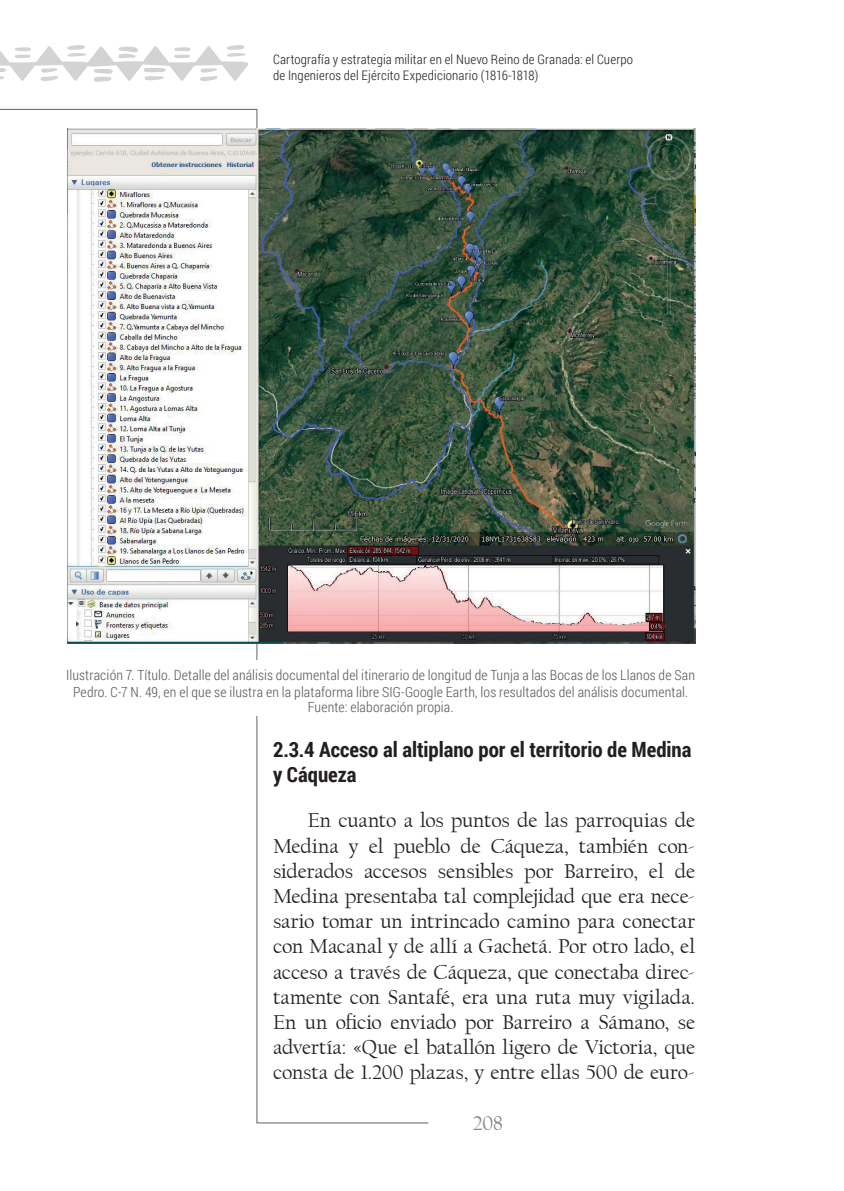
<style>
.page{position:relative;width:844px;height:1191px;background:#fff}
.page>*{position:absolute;margin:0;border:0;box-sizing:border-box;transform-origin:0 0}
.t1{font:21px/25.2px "Californian FB";color:#231f20;text-align:justify}
.t2{font:700 21px/25.2px "Roboto Condensed";color:#231f20}
.t3{font:21px "Californian FB";color:#808285}
.t4{font:300 14px/16.8px "Roboto Condensed";letter-spacing:.01em;color:#57585a;text-align:center}
.t5{font:300 13.12px/15.8px "Roboto Condensed";letter-spacing:.015em;color:#231f20}
</style>
<div class="page">
<svg style="left:0;top:45px;width:248px;height:37px"></svg>
<img style="left:67px;top:128px;width:627px;height:516px">
<p class="t5" style="left:273px;top:51px;width:361px">Cartografía y estrategia militar en el Nuevo Reino de Granada: el Cuerpo de Ingenieros del Ejército Expedicionario (1816-1818)</p>
<p class="t4" style="left:66px;top:666px;width:630px">Ilustración 7. Título. Detalle del análisis documental del itinerario de longitud de Tunja a las Bocas de los Llanos de San<br>Pedro. C-7 N. 49, en el que se ilustra en la plataforma libre SIG-Google Earth, los resultados del análisis documental.</p>
<p class="t4" style="left:308px;top:698px;width:147px">Fuente: elaboración propia.</p>
<p class="t2" style="left:273px;top:736px;width:419px">2.3.4 Acceso al altiplano por el territorio de Medina y Cáqueza</p>
<p class="t1" style="left:273px;top:808px;width:423px;text-indent:35px">En cuanto a los puntos de las parroquias de Medina y el pueblo de Cáqueza, también con&shy;siderados accesos sensibles por Barreiro, el de Medina presentaba tal complejidad que era nece&shy;sario tomar un intrincado camino para conectar con Macanal y de allí a Gachetá. Por otro lado, el acceso a través de Cáqueza, que conectaba direc&shy;tamente con Santafé, era una ruta muy vigilada.<br>En un oficio enviado por Barreiro a Sámano, se advertía: «Que el batallón ligero de Victoria, que consta de 1.200 plazas, y entre ellas 500 de euro-</p>
<p class="t3" style="left:472px;top:1111px;width:32px">208</p>
</div>
